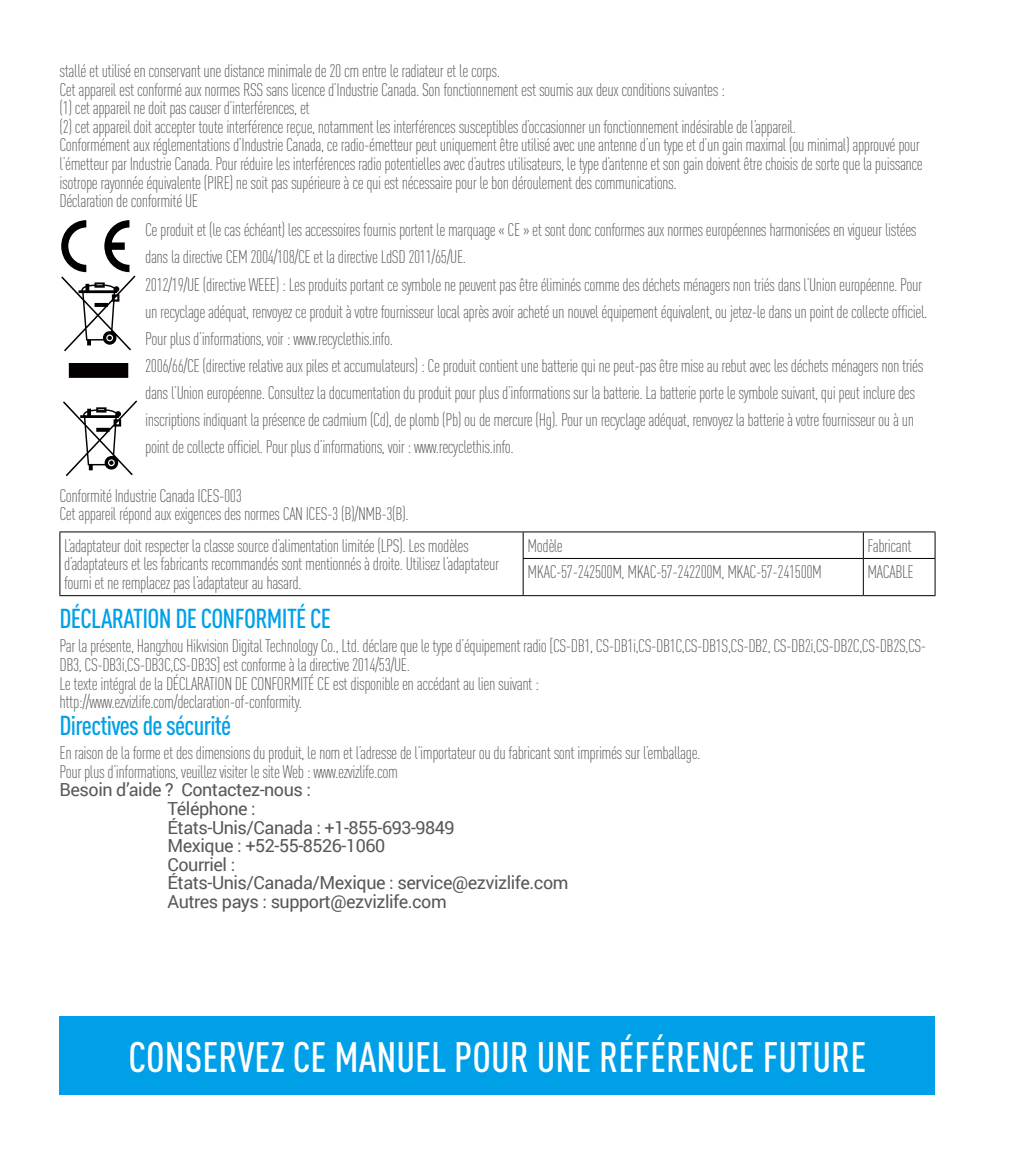
<style>
.page{position:relative;width:1029px;height:1157px;background:#fff}
.page>*{position:absolute;margin:0;border:0;box-sizing:border-box;transform-origin:0 0}
.t1{font:500 42px "DIN Cond";color:#fff}
.t2{font:500 27px "DIN Cond";letter-spacing:-.025em;color:#00a0e9}
.t3{font:300 18px/18.6px "DIN Cond";letter-spacing:-.025em;color:#595757}
.t4{font:18px/18.6px "Roboto";letter-spacing:-.025em;color:#595757}
</style>
<div class="page">
<svg style="left:61px;top:220px;width:76px;height:256px"></svg>
<hr style="left:60px;top:531px;width:463px;height:1px;background:#000">
<svg style="left:59px;top:532px;width:1px;height:26px"></svg>
<hr style="left:59px;top:558px;width:1px;height:37px;background:#000">
<hr style="left:60px;top:595px;width:463px;height:1px;background:#000">
<hr style="left:523px;top:531px;width:340px;height:1px;background:#000">
<svg style="left:523px;top:532px;width:1px;height:26px"></svg>
<hr style="left:863px;top:531px;width:72px;height:1px;background:#000">
<svg style="left:863px;top:532px;width:1px;height:26px"></svg>
<svg style="left:935px;top:532px;width:1px;height:26px"></svg>
<hr style="left:523px;top:558px;width:340px;height:1px;background:#000">
<hr style="left:523px;top:559px;width:1px;height:36px;background:#000">
<hr style="left:863px;top:558px;width:72px;height:1px;background:#000">
<hr style="left:863px;top:559px;width:1px;height:36px;background:#000">
<hr style="left:935px;top:559px;width:1px;height:36px;background:#000">
<hr style="left:523px;top:595px;width:340px;height:1px;background:#000">
<hr style="left:863px;top:595px;width:72px;height:1px;background:#000">
<div style="left:60px;top:1016px;width:875px;height:79px;background:#00a0e9"></div>
<p class="t3" style="left:60px;top:61px;width:865px">stallé et utilisé en conservant une distance minimale de 20 cm entre le radiateur et le corps.<br>Cet appareil est conformé aux normes RSS sans licence d’Industrie Canada. Son fonctionnement est soumis aux deux conditions suivantes :<br>(1) cet appareil ne doit pas causer d’interférences, et<br>(2) cet appareil doit accepter toute interférence reçue, notamment les interférences susceptibles d’occasionner un fonctionnement indésirable de l’appareil.<br>Conformément aux réglementations d’Industrie Canada, ce radio-émetteur peut uniquement être utilisé avec une antenne d’un type et d’un gain maximal (ou minimal) approuvé pour l’émetteur par Industrie Canada. Pour réduire les interférences radio potentielles avec d’autres utilisateurs, le type d’antenne et son gain doivent être choisis de sorte que la puissance isotrope rayonnée équivalente (PIRE) ne soit pas supérieure à ce qui est nécessaire pour le bon déroulement des communications.<br>Déclaration de conformité UE</p>
<p class="t3" style="left:145px;top:215px;width:784px;line-height:27.3px">Ce produit et (le cas échéant) les accessoires fournis portent le marquage « CE » et sont donc conformes aux normes européennes harmonisées en vigueur listées dans la directive CEM 2004/108/CE et la directive LdSD 2011/65/UE.<br>2012/19/UE (directive WEEE) : Les produits portant ce symbole ne peuvent pas être éliminés comme des déchets ménagers non triés dans l’Union européenne. Pour un recyclage adéquat, renvoyez ce produit à votre fournisseur local après avoir acheté un nouvel équipement équivalent, ou jetez-le dans un point de collecte officiel.<br>Pour plus d’informations, voir : www.recyclethis.info.<br>2006/66/CE (directive relative aux piles et accumulateurs) : Ce produit contient une batterie qui ne peut-pas être mise au rebut avec les déchets ménagers non triés dans l’Union européenne. Consultez la documentation du produit pour plus d’informations sur la batterie. La batterie porte le symbole suivant, qui peut inclure des inscriptions indiquant la présence de cadmium (Cd), de plomb (Pb) ou de mercure (Hg). Pour un recyclage adéquat, renvoyez la batterie à votre fournisseur ou à un point de collecte officiel. Pour plus d’informations, voir : www.recyclethis.info.</p>
<p class="t3" style="left:60px;top:486px;width:351px">Conformité Industrie Canada ICES-003<br>Cet appareil répond aux exigences des normes CAN ICES-3 (B)/NMB-3(B).</p>
<p class="t3" style="left:64px;top:536px;width:436px">L’adaptateur doit respecter la classe source d’alimentation limitée (LPS). Les modèles d’adaptateurs et les fabricants recommandés sont mentionnés à droite. Utilisez l’adaptateur fourni et ne remplacez pas l’adaptateur au hasard.</p>
<p class="t3" style="left:527px;top:536px;width:37px">Modèle</p>
<p class="t3" style="left:868px;top:536px;width:46px">Fabricant</p>
<p class="t3" style="left:527px;top:562px;width:296px">MKAC-57-242500M, MKAC-57-242200M, MKAC-57-241500M</p>
<p class="t3" style="left:868px;top:562px;width:48px">MACABLE</p>
<h2 class="t2" style="left:60px;top:602px;width:273px">DÉCLARATION DE CONFORMITÉ CE</h2>
<p class="t3" style="left:60px;top:636px;width:868px">Par la présente, Hangzhou Hikvision Digital Technology Co., Ltd. déclare que le type d’équipement radio [CS-DB1, CS-DB1i,CS-DB1C,CS-DB1S,CS-DB2, CS-DB2i,CS-DB2C,CS-DB2S,CS-DB3, CS-DB3i,CS-DB3C,CS-DB3S] est conforme à la directive 2014/53/UE.<br>Le texte intégral de la DÉCLARATION DE CONFORMITÉ CE est disponible en accédant au lien suivant :<br>http://www.ezvizlife.com/declaration-of-conformity.</p>
<h2 class="t2" style="left:60px;top:709px;width:173px">Directives de sécurité</h2>
<p class="t3" style="left:60px;top:743px;width:643px">En raison de la forme et des dimensions du produit, le nom et l’adresse de l’importateur ou du fabricant sont imprimés sur l’emballage.<br>Pour plus d’informations, veuillez visiter le site Web : www.ezvizlife.com</p>
<p class="t4" style="left:168px;top:780px;width:403px;text-indent:-108px">Besoin d’aide ? Contactez-nous :<br>Téléphone :<br>États-Unis/Canada : +1-855-693-9849<br>Mexique : +52-55-8526-1060<br>Courriel :<br>États-Unis/Canada/Mexique : service@ezvizlife.com<br>Autres pays : support@ezvizlife.com</p>
<h1 class="t1" style="left:129px;top:1031px;width:739px">CONSERVEZ CE MANUEL POUR UNE RÉFÉRENCE FUTURE</h1>
</div>
